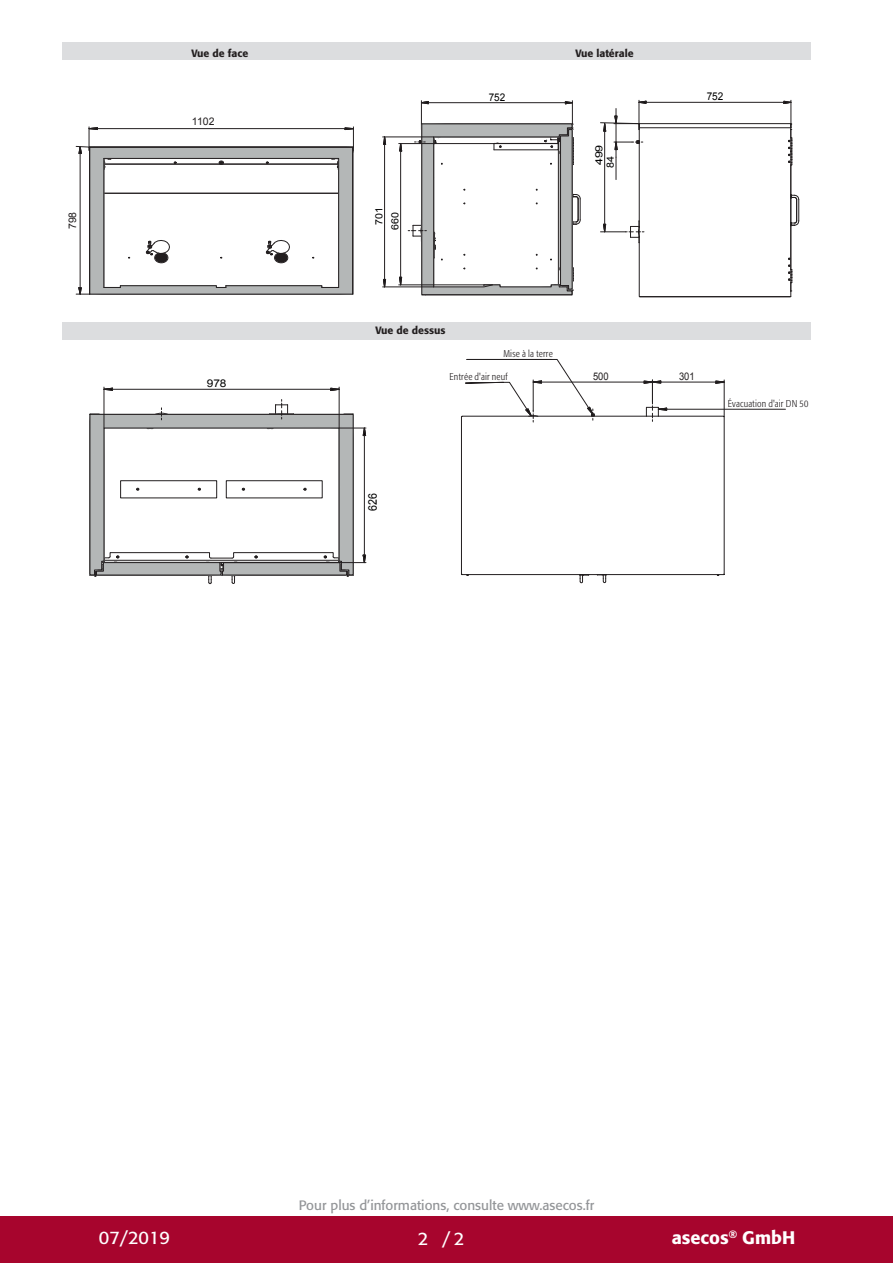
<style>
.page{position:relative;width:893px;height:1263px;background:#fff}
.page>*{position:absolute;margin:0;border:0;box-sizing:border-box;transform-origin:0 0}
.t1{font:500 18px "Formata Pro";color:#fff}
.t2{font:18px "Formata Pro";color:#fff}
.CB_AF_U4-Fachhaendle{font:13.5px "Formata Pro";color:#939598}
.t3{font:11.85px "Arial";color:#000001;scale:.89 1}
.t4{font:10.65px "Arial";letter-spacing:-.005em;color:#000001;scale:.94 1}
.t5{font:10.65px "Arial";letter-spacing:-.005em;color:#000001;scale:1.12 1}
.t6{font:10.65px "Arial";letter-spacing:-.005em;color:#000001;scale:.93 1}
.t7{font:500 10.5px "Formata Pro";color:#231f20}
.t8{font:10.5px "Arial";color:#231f20}
.t9{font:10.5px "Arial";color:#231f20;scale:.89 1}
.t10{font:10.05px/11.1px "Arial";color:#000001;scale:1.24 1}
.t11{font:9.9px "Arial";letter-spacing:-.005em;color:#000001;scale:1.07 1}
.t12{font:300 condensed 9.75px "Formata Pro";letter-spacing:.02em;color:#231f20}
</style>
<div class="page">
<div style="left:0;top:1216px;width:893px;height:47px;background:#a7052d"></div>
<div style="left:63px;top:43px;width:748px;height:17px;background:#dcdddf"></div>
<div style="left:63px;top:322px;width:748px;height:17px;background:#dcdddf"></div>
<svg style="left:75px;top:127px;width:279px;height:168px"></svg>
<svg style="left:383px;top:136px;width:3px;height:19px"></svg>
<svg style="left:383px;top:279px;width:3px;height:9px"></svg>
<hr style="left:384px;top:144px;width:1px;height:135px;background:#231f20">
<hr style="left:383px;top:137px;width:51px;height:1px;background:#231f20">
<hr style="left:383px;top:286px;width:51px;height:1px;background:#231f20">
<svg style="left:89px;top:386px;width:278px;height:198px"></svg>
<hr style="left:790px;top:128px;width:1px;height:169px;background:#231f20">
<hr style="left:640px;top:296px;width:151px;height:1px;background:#231f20">
<hr style="left:640px;top:127px;width:150px;height:1px;background:#231f20">
<hr style="left:639px;top:123px;width:151px;height:1px;background:#231f20">
<svg style="left:790px;top:194px;width:10px;height:32px"></svg>
<hr style="left:790px;top:165px;width:1px;height:30px;background:#231f20">
<svg style="left:788px;top:258px;width:5px;height:34px"></svg>
<hr style="left:646px;top:102px;width:138px;height:1px;background:#231f20">
<svg style="left:783px;top:100px;width:10px;height:65px"></svg>
<hr style="left:462px;top:574px;width:262px;height:1px;background:#231f20">
<svg style="left:717px;top:416px;width:8px;height:160px"></svg>
<svg style="left:715px;top:380px;width:9px;height:4px"></svg>
<hr style="left:661px;top:382px;width:55px;height:1px;background:#231f20">
<hr style="left:724px;top:380px;width:1px;height:37px;background:#231f20">
<hr style="left:667px;top:409px;width:118px;height:1px;background:#231f20">
<svg style="left:393px;top:100px;width:274px;height:483px"></svg>
<p class="t8" style="left:66px;top:229px;width:19px;rotate:-90deg">798</p>
<p class="t7" style="left:191px;top:46px;width:58px">Vue de face</p>
<p class="t7" style="left:575px;top:46px;width:60px">Vue latérale</p>
<p class="t8" style="left:192px;top:114px;width:24px">1102</p>
<p class="t11" style="left:372px;top:225px;width:18px;rotate:-90deg">701</p>
<p class="t11" style="left:388px;top:230px;width:18px;rotate:-90deg">660</p>
<p class="t4" style="left:489px;top:90px;width:19px">752</p>
<p class="t10" style="left:593px;top:168px;width:20px;rotate:-90deg">499<br>84</p>
<p class="t6" style="left:707px;top:89px;width:19px">752</p>
<p class="t5" style="left:207px;top:376px;width:19px">978</p>
<p class="t7" style="left:375px;top:323px;width:71px">Vue de dessus</p>
<p class="t3" style="left:365px;top:511px;width:21px;rotate:-90deg">626</p>
<p class="t12" style="left:503px;top:348px;width:51px">Mise à la terre</p>
<p class="t12" style="left:450px;top:370px;width:60px">Entrée d'air neuf</p>
<p class="t9" style="left:593px;top:369px;width:19px">500</p>
<p class="t9" style="left:679px;top:369px;width:19px">301</p>
<p class="t12" style="left:728px;top:397px;width:82px">Évacuation d'air DN 50</p>
<p class="CB_AF_U4-Fachhaendle" style="left:299px;top:1196px;width:297px">Pour plus d’informations, consulte www.asecos.fr</p>
<p class="t2" style="left:99px;top:1225px;width:73px">07/2019</p>
<p class="t2" style="left:418px;top:1227px;width:12px">2</p>
<p class="t2" style="left:442px;top:1227px;width:23px">/2</p>
<h1 class="t1" style="left:672px;top:1225px;width:125px">asecos<sup>®</sup> GmbH</h1>
</div>
